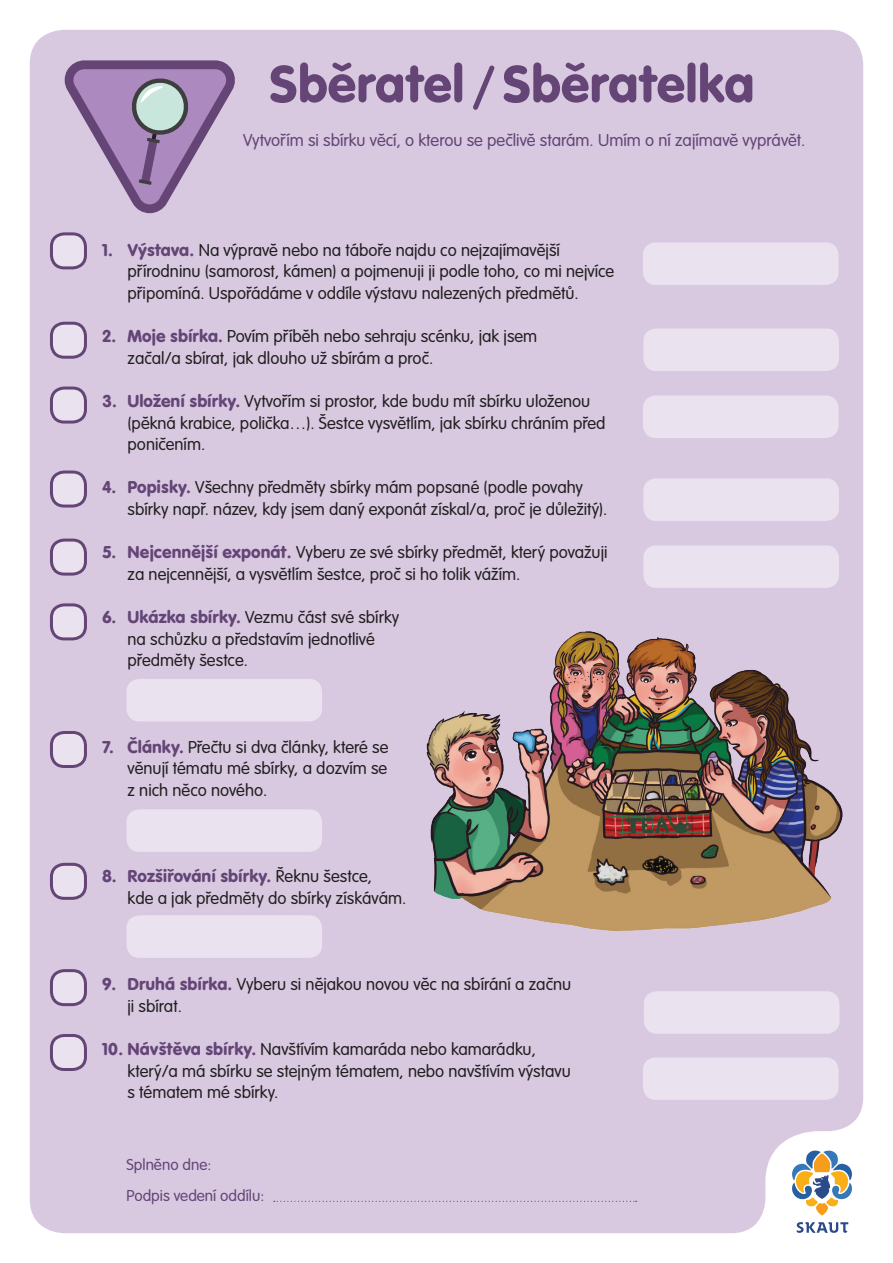
<style>
.page{position:relative;width:893px;height:1263px;background:#fff}
.page>*{position:absolute;margin:0;border:0;box-sizing:border-box;transform-origin:0 0}
.t1{font:54px "VAG Rundschrift DOT";color:#644576}
.t2{font:300 18px/21.6px "VAG Rundschrift DOT";color:#231f20}
.t3{font:300 18px "VAG Rundschrift DOT";color:#644576}
.t4{font:300 16.5px/31.5px "VAG Rundschrift DOT";color:#644576}
.s1{font-weight:400;color:#644576}
</style>
<div class="page">
<div style="left:30px;top:30px;width:833px;height:1203px;background:#d8c9e1"></div>
<svg style="left:792px;top:1150px;width:60px;height:65px"></svg>
<svg style="left:797px;top:1222px;width:51px;height:11px"></svg>
<svg style="left:65px;top:60px;width:170px;height:153px;background:#ae98bc"></svg>
<div style="left:51px;top:234px;width:34px;height:34px;background:#eae2ef;border-radius:13px"></div>
<div style="left:50px;top:232px;width:37px;height:37px;border:3px solid #644576;border-radius:13px"></div>
<div style="left:51px;top:605px;width:34px;height:34px;background:#eae2ef;border-radius:13px"></div>
<div style="left:50px;top:603px;width:37px;height:37px;border:3px solid #644576;border-radius:13px"></div>
<div style="left:51px;top:323px;width:34px;height:34px;background:#eae2ef;border-radius:13px"></div>
<div style="left:50px;top:322px;width:37px;height:37px;border:3px solid #644576;border-radius:13px"></div>
<div style="left:51px;top:732px;width:34px;height:34px;background:#eae2ef;border-radius:13px"></div>
<div style="left:50px;top:731px;width:37px;height:37px;border:3px solid #644576;border-radius:13px"></div>
<div style="left:51px;top:388px;width:34px;height:34px;background:#eae2ef;border-radius:13px"></div>
<div style="left:50px;top:386px;width:37px;height:38px;border:3px solid #644576;border-radius:13px"></div>
<div style="left:51px;top:864px;width:34px;height:34px;background:#eae2ef;border-radius:13px"></div>
<div style="left:50px;top:863px;width:37px;height:37px;border:3px solid #644576;border-radius:13px"></div>
<div style="left:51px;top:472px;width:34px;height:34px;background:#eae2ef;border-radius:13px"></div>
<div style="left:50px;top:470px;width:37px;height:37px;border:3px solid #644576;border-radius:13px"></div>
<div style="left:51px;top:971px;width:34px;height:34px;background:#eae2ef;border-radius:13px"></div>
<div style="left:50px;top:969px;width:37px;height:37px;border:3px solid #644576;border-radius:13px"></div>
<div style="left:51px;top:540px;width:34px;height:34px;background:#eae2ef;border-radius:13px"></div>
<div style="left:50px;top:539px;width:37px;height:37px;border:3px solid #644576;border-radius:13px"></div>
<div style="left:51px;top:1035px;width:34px;height:34px;background:#eae2ef;border-radius:13px"></div>
<div style="left:50px;top:1034px;width:37px;height:37px;border:3px solid #644576;border-radius:13px"></div>
<svg style="left:274px;top:1201px;width:363px;height:1px"></svg>
<img style="left:390px;top:600px;width:472px;height:334px">
<div style="left:643px;top:242px;width:195px;height:43px;background:#eae2ef;border-radius:13px"></div>
<div style="left:644px;top:991px;width:195px;height:43px;background:#eae2ef;border-radius:13px"></div>
<div style="left:643px;top:395px;width:195px;height:43px;background:#eae2ef;border-radius:13px"></div>
<div style="left:643px;top:545px;width:196px;height:43px;background:#eae2ef;border-radius:13px"></div>
<div style="left:126px;top:809px;width:196px;height:43px;background:#eae2ef;border-radius:13px"></div>
<div style="left:126px;top:679px;width:196px;height:42px;background:#eae2ef;border-radius:13px"></div>
<div style="left:643px;top:328px;width:196px;height:43px;background:#eae2ef;border-radius:13px"></div>
<div style="left:643px;top:478px;width:196px;height:43px;background:#eae2ef;border-radius:13px"></div>
<div style="left:643px;top:1057px;width:195px;height:43px;background:#eae2ef;border-radius:13px"></div>
<div style="left:126px;top:915px;width:196px;height:43px;background:#eae2ef;border-radius:13px"></div>
<h1 class="t1" style="left:269px;top:52px;width:487px">Sběratel /Sběratelka</h1>
<p class="t3" style="left:243px;top:130px;width:564px">Vytvořím si sbírku věcí, o kterou se pečlivě starám. Umím o ní zajímavě vyprávět.</p>
<p class="t2" style="left:128px;top:239px;width:488px;text-indent:-26px"><span class="s1">1. Výstava.</span> Na výpravě nebo na táboře najdu co nejzajímavější přírodninu (samorost, kámen) a pojmenuji ji podle toho, co mi nejvíce připomíná. Uspořádáme v oddíle výstavu nalezených předmětů.</p>
<p class="t2" style="left:128px;top:326px;width:411px;text-indent:-26px"><span class="s1">2. Moje sbírka.</span> Povím příběh nebo sehraju scénku, jak jsem začal/a sbírat, jak dlouho už sbírám a proč.</p>
<p class="t2" style="left:128px;top:390px;width:480px;text-indent:-26px"><span class="s1">3. Uložení sbírky.</span> Vytvořím si prostor, kde budu mít sbírku uloženou (pěkná krabice, polička…). Šestce vysvětlím, jak sbírku chráním před poničením.</p>
<p class="t2" style="left:128px;top:477px;width:481px;text-indent:-26px"><span class="s1">4. Popisky.</span> Všechny předměty sbírky mám popsané (podle povahy sbírky např. název, kdy jsem daný exponát získal/a, proč je důležitý).</p>
<p class="t2" style="left:128px;top:542px;width:482px;text-indent:-26px"><span class="s1">5. Nejcennější exponát.</span> Vyberu ze své sbírky předmět, který považuji za nejcennější, a vysvětlím šestce, proč si ho tolik vážím.</p>
<p class="t2" style="left:128px;top:606px;width:273px;text-indent:-26px"><span class="s1">6. Ukázka sbírky.</span> Vezmu část své sbírky na schůzku a představím jednotlivé předměty šestce.</p>
<p class="t2" style="left:128px;top:736px;width:262px;text-align:justify;text-indent:-26px"><span class="s1">7. Články.</span> Přečtu si dva články, které se věnují tématu mé sbírky, a dozvím se z nich něco nového.</p>
<p class="t2" style="left:128px;top:866px;width:280px;text-indent:-26px"><span class="s1">8. Rozšiřování sbírky.</span> Řeknu šestce,<br>kde a jak předměty do sbírky získávám.</p>
<p class="t2" style="left:128px;top:974px;width:445px;text-indent:-26px"><span class="s1">9. Druhá sbírka.</span> Vyberu si nějakou novou věc na sbírání a začnu ji sbírat.</p>
<p class="t2" style="left:128px;top:1038px;width:445px;text-indent:-26px"><span class="s1">10. Návštěva sbírky.</span> Navštívím kamaráda nebo kamarádku, který/a má sbírku se stejným tématem, nebo navštívím výstavu s tématem mé sbírky.</p>
<p class="t4" style="left:126px;top:1149px;width:139px">Splněno dne:<br>Podpis vedení oddílu:</p>
</div>
